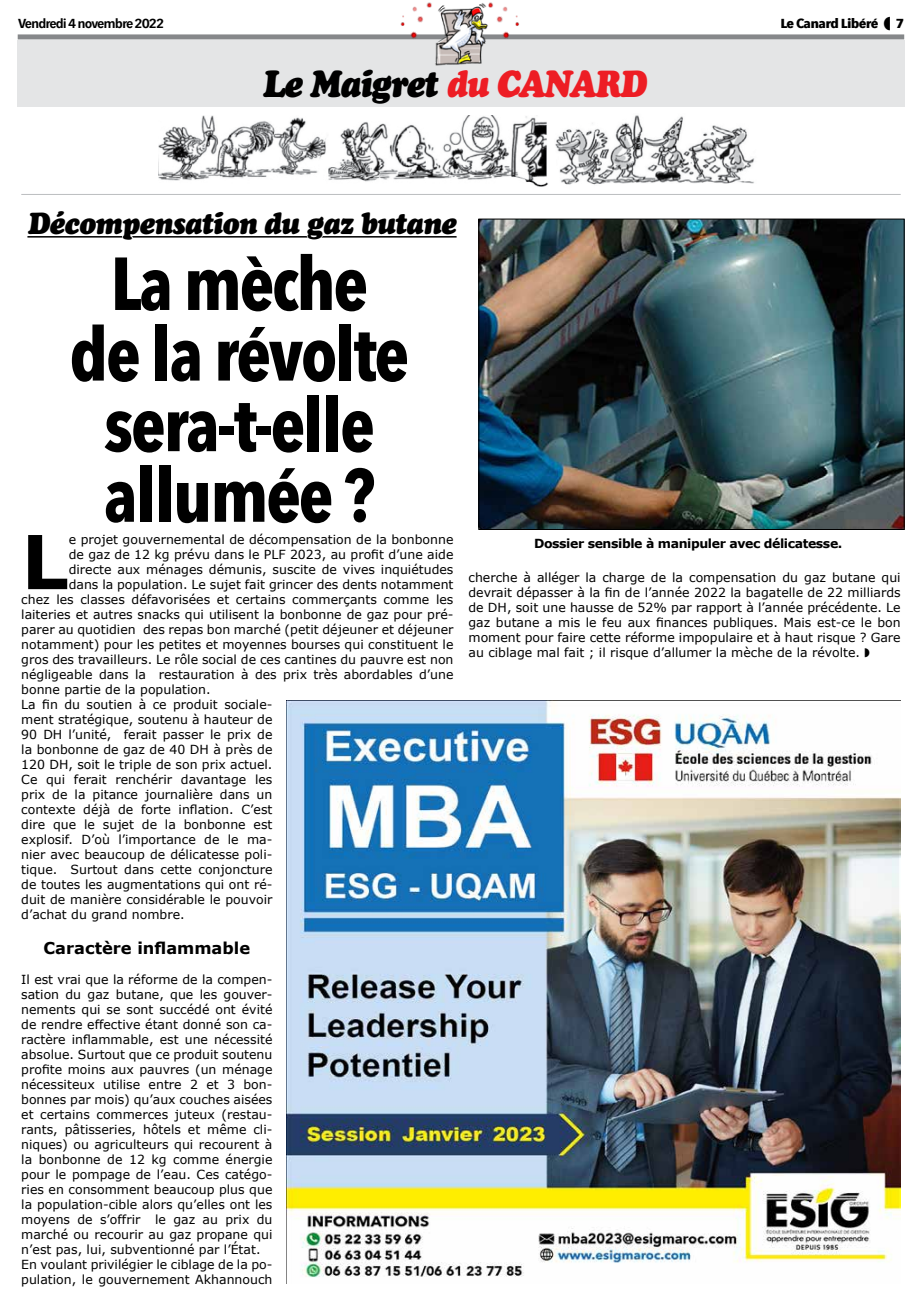
<style>
.page{position:relative;width:922px;height:1312px;background:#fff}
.page>*{position:absolute;margin:0;border:0;box-sizing:border-box;transform-origin:0 0}
.t1{font:700 74.38px "Verdana";color:#000}
.t2{font:700 74.12px/70.5px "Avenir Next Condensed";letter-spacing:-.03em;color:#000;text-align:center}
.t3{font:italic 37.5px "Cooper Black Std";letter-spacing:-.04em;color:#000;scale:.9 1}
.t4{font:italic 30.25px "Cooper Black Std";letter-spacing:-.03em;color:#000;scale:.93 1}
.t5{font:700 16.25px "Verdana";color:#000}
.t6{font:600 13px "Avenir Next Condensed";letter-spacing:-.06em;color:#000;scale:1.25 1}
.t7{font:700 13px "Avenir Next Condensed";letter-spacing:-.04em;color:#000;scale:1.25 1}
.t8{font:12.5px/15px "Verdana";color:#000}
.t9{font:700 12.5px "Verdana";letter-spacing:-.03em;color:#000}
.s1{color:#ed1d24}
</style>
<div class="page">
<img style="left:159px;top:116px;width:389px;height:71px">
<img style="left:555px;top:115px;width:200px;height:70px">
<div style="left:17px;top:40px;width:887px;height:67px;background:#e4e5e6"></div>
<hr style="left:21px;top:194px;width:879px;height:1px;background:#bcbec0">
<div style="left:18px;top:34px;width:886px;height:5px;background:#86888a"></div>
<img style="left:395px;top:2px;width:131px;height:64px">
<img style="left:480px;top:221px;width:422px;height:306px">
<div style="left:478px;top:219px;width:426px;height:310px;border:1px solid #000"></div>
<svg style="left:27px;top:159px;width:431px;height:79px"></svg>
<img style="left:286px;top:700px;width:613px;height:582px">
<p class="t6" style="left:18px;top:12px;width:118px">Vendredi 4 novembre2022</p>
<p class="t7" style="left:780px;top:15px;width:80px">Le Canard Libéré</p>
<p class="t7" style="left:895px;top:15px;width:8px">7</p>
<h3 class="t3" style="left:263px;top:60px;width:428px">Le Maigret <span class="s1">du CANARD</span></h3>
<h3 class="t4" style="left:27px;top:204px;width:463px">Décompensation du gaz butane</h3>
<h2 class="t2" style="left:70px;top:248px;width:341px">La mèche de la révolte sera-t-elle allumée ?</h2>
<h1 class="t1" style="left:21px;top:513px;width:49px">L</h1>
<p class="t8" style="left:69px;top:532px;width:386px">e projet gouvernemental de décompensation de la bonbonne</p>
<p class="t8" style="left:69px;top:547px;width:386px">de gaz de 12 kg prévu dans le PLF 2023, au profit d’une aide</p>
<p class="t8" style="left:69px;top:562px;width:386px">directe aux ménages démunis, suscite de vives inquiétudes</p>
<p class="t8" style="left:69px;top:577px;width:386px">dans la population. Le sujet fait grincer des dents notamment</p>
<p class="t8" style="left:21px;top:592px;width:433px">chez les classes défavorisées et certains commerçants comme les</p>
<p class="t8" style="left:21px;top:607px;width:433px">laiteries et autres snacks qui utilisent la bonbonne de gaz pour pré-</p>
<p class="t8" style="left:21px;top:622px;width:433px">parer au quotidien des repas bon marché (petit déjeuner et déjeuner</p>
<p class="t8" style="left:21px;top:637px;width:433px">notamment) pour les petites et moyennes bourses qui constituent le</p>
<p class="t8" style="left:21px;top:652px;width:433px">gros des travailleurs. Le rôle social de ces cantines du pauvre est non</p>
<p class="t8" style="left:21px;top:667px;width:433px">négligeable dans la restauration à des prix très abordables d’une</p>
<p class="t8" style="left:21px;top:682px;width:191px">bonne partie de la population.</p>
<p class="t8" style="left:21px;top:697px;width:253px">La fin du soutien à ce produit sociale-</p>
<p class="t8" style="left:21px;top:712px;width:253px">ment stratégique, soutenu à hauteur de</p>
<p class="t8" style="left:21px;top:727px;width:253px">90 DH l’unité, ferait passer le prix de</p>
<p class="t8" style="left:21px;top:742px;width:253px">la bonbonne de gaz de 40 DH à près de</p>
<p class="t8" style="left:21px;top:757px;width:253px">120 DH, soit le triple de son prix actuel.</p>
<p class="t8" style="left:21px;top:772px;width:253px">Ce qui ferait renchérir davantage les</p>
<p class="t8" style="left:21px;top:787px;width:253px">prix de la pitance journalière dans un</p>
<p class="t8" style="left:21px;top:802px;width:253px">contexte déjà de forte inflation. C’est</p>
<p class="t8" style="left:21px;top:817px;width:253px">dire que le sujet de la bonbonne est</p>
<p class="t8" style="left:21px;top:832px;width:253px">explosif. D’où l’importance de le ma-</p>
<p class="t8" style="left:21px;top:847px;width:253px">nier avec beaucoup de délicatesse poli-</p>
<p class="t8" style="left:21px;top:862px;width:253px">tique. Surtout dans cette conjoncture</p>
<p class="t8" style="left:21px;top:877px;width:253px">de toutes les augmentations qui ont ré-</p>
<p class="t8" style="left:21px;top:892px;width:253px">duit de manière considérable le pouvoir</p>
<p class="t8" style="left:21px;top:907px;width:165px">d’achat du grand nombre.</p>
<h3 class="t5" style="left:43px;top:937px;width:208px">Caractère inflammable</h3>
<p class="t8" style="left:21px;top:971px;width:253px">Il est vrai que la réforme de la compen&shy;sation du gaz butane, que les gouver&shy;nements qui se sont succédé ont évité de rendre effective étant donné son ca&shy;ractère inflammable, est une nécessité absolue. Surtout que ce produit soutenu profite moins aux pauvres (un ménage nécessiteux utilise entre 2 et 3 bon&shy;bonnes par mois) qu’aux couches aisées et certains commerces juteux (restau&shy;rants, pâtisseries, hôtels et même cli&shy;niques) ou agriculteurs qui recourent à la bonbonne de 12 kg comme énergie pour le pompage de l’eau. Ces catégo&shy;ries en consomment beaucoup plus que la population-cible alors qu’elles ont les moyens de s’offrir le gaz au prix du marché ou recourir au gaz propane qui n’est pas, lui, subventionné par l’État.<br>En voulant privilégier le ciblage de la po&shy;pulation, le gouvernement Akhannouch</p>
<p class="t9" style="left:534px;top:535px;width:310px">Dossier sensible à manipuler avec délicatesse.</p>
<p class="t8" style="left:468px;top:569px;width:433px;text-align:justify">cherche à alléger la charge de la compensation du gaz butane qui devrait dépasser à la fin de l’année 2022 la bagatelle de 22 milliards de DH, soit une hausse de 52% par rapport à l’année précédente. Le gaz butane a mis le feu aux finances publiques. Mais est-ce le bon moment pour faire cette réforme impopulaire et à haut risque ? Gare au ciblage mal fait ; il risque d’allumer la mèche de la révolte.</p>
</div>
